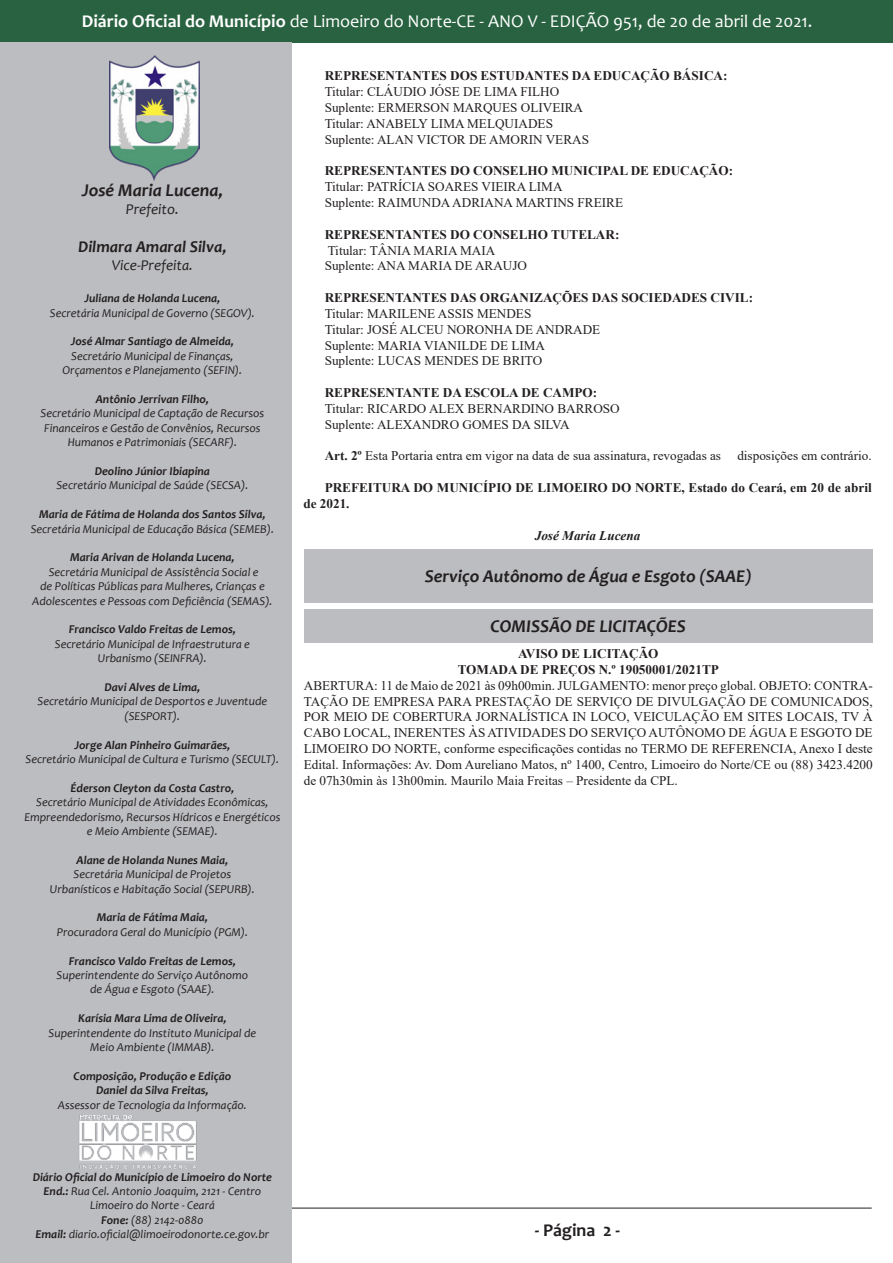
<style>
.page{position:relative;width:893px;height:1263px;background:#fff}
.page>*{position:absolute;margin:0;border:0;box-sizing:border-box;transform-origin:0 0}
.t1{font:18px "Candara";color:#fff}
.t2{font:italic 700 18px "Candara";color:#231f20}
.t3{font:700 18px "Candara";color:#231f20}
.t4{font:italic 700 16.5px "Candara";color:#231f20}
.t5{font:italic 15px "Candara";color:#231f20}
.t6{font:13.2px/15.9px "Times New Roman";color:#231f20;text-align:justify}
.t7{font:700 13.2px/15.9px "Times New Roman";color:#231f20}
.t8{font:italic 700 13.2px "Times New Roman";color:#231f20}
.t9{font:italic 12px/14.4px "Candara";color:#231f20;text-align:center}
.t10{font:italic 700 12px "Candara";color:#231f20}
.s1{font-weight:700}
</style>
<div class="page">
<div style="left:1px;top:0;width:892px;height:42px;background:#286240"></div>
<hr style="left:21px;top:1208px;width:851px;height:1px;background:#231f20">
<div style="left:0;top:42px;width:291px;height:1221px;background:#bcbdc0"></div>
<img style="left:109px;top:55px;width:90px;height:125px">
<img style="left:79px;top:1115px;width:118px;height:55px">
<div style="left:304px;top:549px;width:569px;height:53px;background:#bcbdc0"></div>
<div style="left:304px;top:609px;width:569px;height:33px;background:#bcbdc0"></div>
<h1 class="t1" style="left:82px;top:10px;width:732px"><span class="s1">Diário Oficial do Município</span> de Limoeiro do Norte-CE - ANO V - EDIÇÃO 951, de 20 de abril de 2021.</h1>
<p class="t2" style="left:82px;top:179px;width:143px">José Maria Lucena,</p>
<p class="t5" style="left:126px;top:200px;width:55px">Prefeito.</p>
<p class="t4" style="left:78px;top:236px;width:150px">Dilmara Amaral Silva,</p>
<p class="t5" style="left:112px;top:255px;width:83px">Vice-Prefeita.</p>
<p class="t10" style="left:84px;top:291px;width:137px">Juliana de Holanda Lucena,</p>
<p class="t9" style="left:50px;top:305px;width:207px">Secretária Municipal de Governo (SEGOV).</p>
<p class="t10" style="left:71px;top:334px;width:165px">José Almar Santiago de Almeida,</p>
<p class="t9" style="left:71px;top:348px;width:164px">Secretário Municipal de Finanças,</p>
<p class="t9" style="left:63px;top:363px;width:181px">Orçamentos e Planejamento (SEFIN).</p>
<p class="t10" style="left:96px;top:391px;width:115px">Antônio Jerrivan Filho,</p>
<p class="t9" style="left:41px;top:406px;width:225px">Secretário Municipal de Captação de Recursos</p>
<p class="t9" style="left:44px;top:420px;width:218px">Financeiros e Gestão de Convênios, Recursos</p>
<p class="t9" style="left:68px;top:435px;width:171px">Humanos e Patrimoniais (SECARF).</p>
<p class="t10" style="left:95px;top:463px;width:117px">Deolino Júnior Ibiapina</p>
<p class="t9" style="left:56px;top:478px;width:193px">Secretário Municipal de Saúde (SECSA).</p>
<p class="t10" style="left:39px;top:507px;width:228px">Maria de Fátima de Holanda dos Santos Silva,</p>
<p class="t9" style="left:31px;top:521px;width:245px">Secretária Municipal de Educação Básica (SEMEB).</p>
<p class="t10" style="left:70px;top:550px;width:166px">Maria Arivan de Holanda Lucena,</p>
<p class="t9" style="left:49px;top:564px;width:211px">Secretária Municipal de Assistência Social e</p>
<p class="t9" style="left:40px;top:579px;width:226px">de Políticas Públicas para Mulheres, Crianças e</p>
<p class="t9" style="left:32px;top:593px;width:242px">Adolescentes e Pessoas com Deficiência (SEMAS).</p>
<p class="t10" style="left:69px;top:622px;width:169px">Francisco Valdo Freitas de Lemos,</p>
<p class="t9" style="left:55px;top:636px;width:197px">Secretário Municipal de Infraestrutura e</p>
<p class="t9" style="left:98px;top:651px;width:110px">Urbanismo (SEINFRA).</p>
<p class="t10" style="left:105px;top:679px;width:97px">Davi Alves de Lima,</p>
<p class="t9" style="left:38px;top:694px;width:231px">Secretário Municipal de Desportos e Juventude (SESPORT).</p>
<p class="t10" style="left:74px;top:737px;width:157px">Jorge Alan Pinheiro Guimarães,</p>
<p class="t9" style="left:26px;top:752px;width:255px">Secretário Municipal de Cultura e Turismo (SECULT).</p>
<p class="t10" style="left:70px;top:780px;width:165px">Éderson Cleyton da Costa Castro,</p>
<p class="t9" style="left:24px;top:795px;width:257px">Secretário Municipal de Atividades Econômicas,<br>Empreendedorismo, Recursos Hídricos e Energéticos e Meio Ambiente (SEMAE).</p>
<p class="t10" style="left:77px;top:852px;width:153px">Alane de Holanda Nunes Maia,</p>
<p class="t9" style="left:74px;top:867px;width:159px">Secretária Municipal de Projetos</p>
<p class="t9" style="left:50px;top:881px;width:206px">Urbanísticos e Habitação Social (SEPURB).</p>
<p class="t10" style="left:97px;top:910px;width:113px">Maria de Fátima Maia,</p>
<p class="t9" style="left:57px;top:924px;width:193px">Procuradora Geral do Município (PGM).</p>
<p class="t10" style="left:69px;top:953px;width:169px">Francisco Valdo Freitas de Lemos,</p>
<p class="t9" style="left:57px;top:968px;width:193px">Superintendente do Serviço Autônomo de Água e Esgoto (SAAE).</p>
<p class="t10" style="left:78px;top:1011px;width:150px">Karísia Mara Lima de Oliveira,</p>
<p class="t9" style="left:49px;top:1025px;width:209px">Superintendente do Instituto Municipal de<br>Meio Ambiente (IMMAB).</p>
<p class="t10" style="left:74px;top:1068px;width:159px">Composição, Produção e Edição</p>
<p class="t10" style="left:96px;top:1083px;width:114px">Daniel da Silva Freitas,</p>
<p class="t9" style="left:58px;top:1097px;width:190px">Assessor de Tecnologia da Informação.</p>
<p class="t7" style="left:325px;top:68px;width:404px">REPRESENTANTES DOS ESTUDANTES DA EDUCAÇÃO BÁSICA:</p>
<p class="t6" style="left:325px;top:83px;width:236px">Titular: CLÁUDIO JÓSE DE LIMA FILHO</p>
<p class="t6" style="left:325px;top:99px;width:260px">Suplente: ERMERSON MARQUES OLIVEIRA</p>
<p class="t6" style="left:325px;top:115px;width:230px">Titular: ANABELY LIMA MELQUIADES</p>
<p class="t6" style="left:325px;top:131px;width:266px">Suplente: ALAN VICTOR DE AMORIN VERAS</p>
<p class="t7" style="left:325px;top:163px;width:410px">REPRESENTANTES DO CONSELHO MUNICIPAL DE EDUCAÇÃO:</p>
<p class="t6" style="left:325px;top:178px;width:239px">Titular: PATRÍCIA SOARES VIEIRA LIMA</p>
<p class="t6" style="left:325px;top:194px;width:300px">Suplente: RAIMUNDA ADRIANA MARTINS FREIRE</p>
<p class="t7" style="left:325px;top:226px;width:296px">REPRESENTANTES DO CONSELHO TUTELAR:</p>
<p class="t6" style="left:328px;top:242px;width:169px">Titular: TÂNIA MARIA MAIA</p>
<p class="t6" style="left:325px;top:258px;width:204px">Suplente: ANA MARIA DE ARAUJO</p>
<p class="t7" style="left:325px;top:289px;width:430px">REPRESENTANTES DAS ORGANIZAÇÕES DAS SOCIEDADES CIVIL:</p>
<p class="t6" style="left:325px;top:305px;width:208px">Titular: MARILENE ASSIS MENDES</p>
<p class="t6" style="left:325px;top:321px;width:277px">Titular: JOSÉ ALCEU NORONHA DE ANDRADE</p>
<p class="t6" style="left:325px;top:337px;width:222px">Suplente: MARIA VIANILDE DE LIMA</p>
<p class="t6" style="left:325px;top:353px;width:219px">Suplente: LUCAS MENDES DE BRITO</p>
<p class="t7" style="left:325px;top:384px;width:274px">REPRESENTANTE DA ESCOLA DE CAMPO:</p>
<p class="t6" style="left:325px;top:400px;width:297px">Titular: RICARDO ALEX BERNARDINO BARROSO</p>
<p class="t6" style="left:325px;top:416px;width:246px">Suplente: ALEXANDRO GOMES DA SILVA</p>
<p class="t6" style="left:325px;top:448px;width:549px"><span class="s1">Art. 2º</span> Esta Portaria entra em vigor na data de sua assinatura, revogadas as disposições em contrário.</p>
<p class="t7" style="left:303px;top:479px;width:570px;text-indent:21px">PREFEITURA DO MUNICÍPIO DE LIMOEIRO DO NORTE, Estado do Ceará, em 20 de abril de 2021.</p>
<p class="t8" style="left:535px;top:526px;width:107px">José Maria Lucena</p>
<p class="t2" style="left:425px;top:565px;width:328px">Serviço Autônomo de Água e Esgoto (SAAE)</p>
<p class="t2" style="left:491px;top:615px;width:197px">COMISSÃO DE LICITAÇÕES</p>
<p class="t7" style="left:518px;top:645px;width:142px">AVISO DE LICITAÇÃO</p>
<p class="t7" style="left:458px;top:661px;width:263px">TOMADA DE PREÇOS N.º 19050001/2021TP</p>
<p class="t6" style="left:304px;top:677px;width:570px">ABERTURA: 11 de Maio de 2021 às 09h00min. JULGAMENTO: menor preço global. OBJETO: CONTRA-TAÇÃO DE EMPRESA PARA PRESTAÇÃO DE SERVIÇO DE DIVULGAÇÃO DE COMUNICADOS, POR MEIO DE COBERTURA JORNALÍSTICA IN LOCO, VEICULAÇÃO EM SITES LOCAIS, TV À CABO LOCAL, INERENTES ÀS ATIVIDADES DO SERVIÇO AUTÔNOMO DE ÁGUA E ESGOTO DE LIMOEIRO DO NORTE, conforme especificações contidas no TERMO DE REFERENCIA, Anexo I deste Edital. Informações: Av. Dom Aureliano Matos, nº 1400, Centro, Limoeiro do Norte/CE ou (88) 3423.4200 de 07h30min às 13h00min. Maurilo Maia Freitas – Presidente da CPL.</p>
<p class="t10" style="left:33px;top:1169px;width:241px">Diário Oficial do Município de Limoeiro do Norte</p>
<p class="t9" style="left:44px;top:1184px;width:219px"><span class="s1">End.:</span> Rua Cel. Antonio Joaquim, 2121 - Centro</p>
<p class="t9" style="left:90px;top:1198px;width:126px">Limoeiro do Norte - Ceará</p>
<p class="t9" style="left:101px;top:1212px;width:104px"><span class="s1">Fone:</span> (88) 2142-0880</p>
<p class="t9" style="left:35px;top:1227px;width:235px"><span class="s1">Email:</span> diario.oficial@limoeirodonorte.ce.gov.br</p>
<h1 class="t3" style="left:535px;top:1219px;width:87px">- Página 2 -</h1>
</div>
